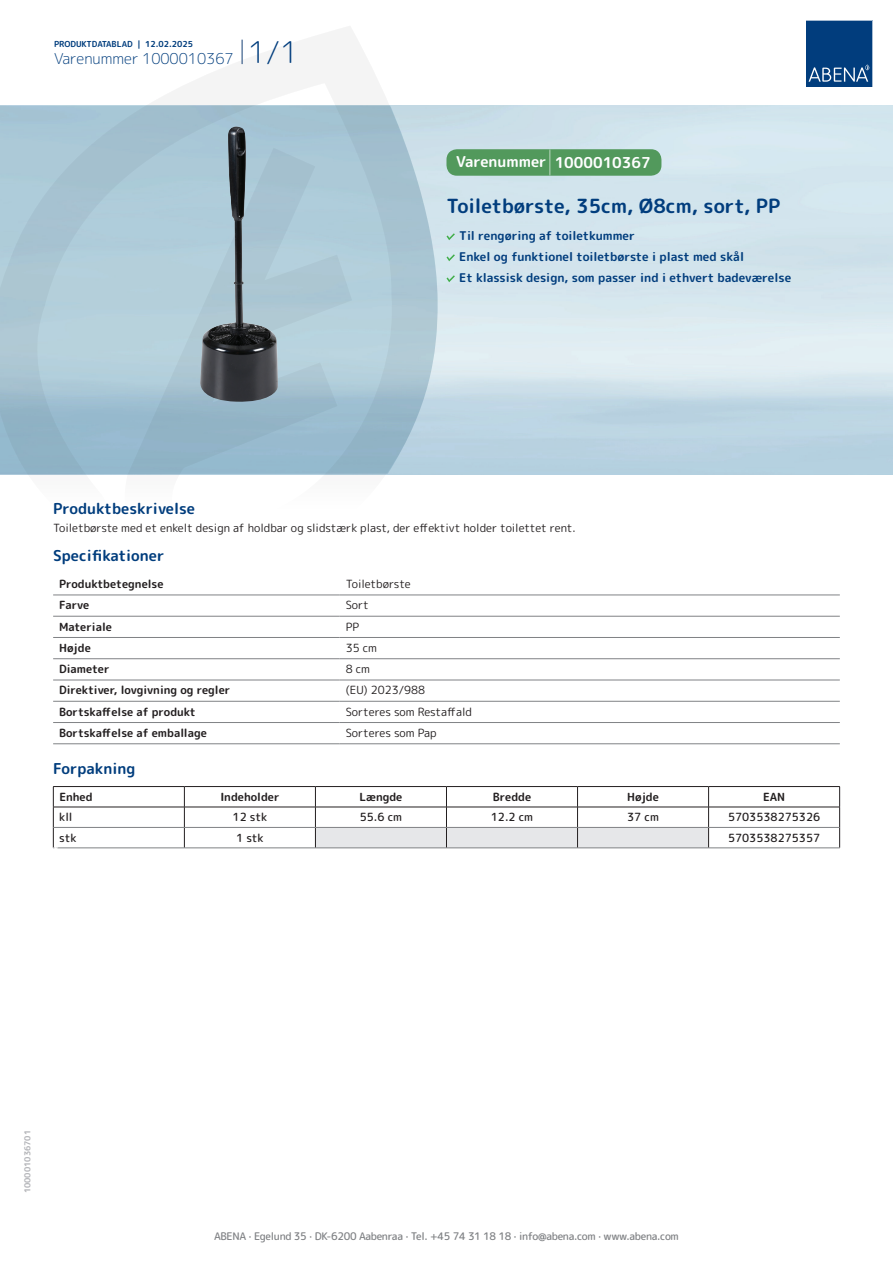
<style>
.page{position:relative;width:893px;height:1263px;background:#fff}
.page>*{position:absolute;margin:0;border:0;box-sizing:border-box;transform-origin:0 0}
.t1{font:700 19.5px "Rounded Mplus 1 c";color:#013d7d}
.t2{font:700 15px "Rounded Mplus 1 c";color:#013d7d}
.t3{font:300 15px "Rounded Mplus 1 c";color:#013d7d}
.t4{font:700 15px "Rounded Mplus 1 c";color:#fff}
.t5{font:700 12px/21px "Rounded Mplus 1 c";color:#013d7d}
.t6{font:11.25px "Rounded Mplus 1 c";color:#231f20}
.t7{font:700 11.25px "Rounded Mplus 1 c";color:#231f20}
.t8{font:500 11.25px "Rounded Mplus 1 c";color:#231f20}
.t9{font:500 10.5px "Rounded Mplus 1 c";letter-spacing:-.03em;color:#808285}
.t10{font:700 10.5px "Rounded Mplus 1 c";color:#fff}
.t11{font:700 8.25px "Rounded Mplus 1 c";color:#013d7d}
.t12{font:700 8.25px "Rounded Mplus 1 c";color:#b2b3b7}
.s1{font-size:30px}
.s2{font-size:25.5px}
</style>
<div class="page">
<svg style="left:0;top:26px;width:439px;height:569px"></svg>
<svg style="left:0;top:106px;width:438px;height:368px;background:#a8c5d4"></svg>
<svg style="left:242px;top:40px;width:1px;height:24px"></svg>
<svg style="left:806px;top:20px;width:67px;height:67px;background:#144b86"></svg>
<img style="left:200px;top:127px;width:78px;height:275px">
<hr style="left:53px;top:595px;width:287px;height:1px;background:#808285">
<hr style="left:340px;top:595px;width:500px;height:1px;background:#808285">
<hr style="left:53px;top:616px;width:287px;height:1px;background:#808285">
<hr style="left:340px;top:616px;width:500px;height:1px;background:#808285">
<hr style="left:53px;top:637px;width:287px;height:1px;background:#808285">
<hr style="left:340px;top:637px;width:500px;height:1px;background:#808285">
<hr style="left:53px;top:658px;width:287px;height:1px;background:#808285">
<hr style="left:340px;top:658px;width:500px;height:1px;background:#808285">
<hr style="left:53px;top:680px;width:287px;height:1px;background:#808285">
<hr style="left:340px;top:680px;width:500px;height:1px;background:#808285">
<hr style="left:53px;top:701px;width:287px;height:1px;background:#808285">
<hr style="left:340px;top:701px;width:500px;height:1px;background:#808285">
<hr style="left:53px;top:722px;width:287px;height:1px;background:#808285">
<hr style="left:340px;top:722px;width:500px;height:1px;background:#808285">
<hr style="left:53px;top:743px;width:287px;height:1px;background:#808285">
<hr style="left:340px;top:743px;width:500px;height:1px;background:#808285">
<hr style="left:53px;top:786px;width:131px;height:1px;background:#231f20">
<hr style="left:184px;top:786px;width:131px;height:1px;background:#231f20">
<hr style="left:315px;top:786px;width:131px;height:1px;background:#231f20">
<hr style="left:446px;top:786px;width:131px;height:1px;background:#231f20">
<hr style="left:577px;top:786px;width:132px;height:1px;background:#231f20">
<hr style="left:709px;top:786px;width:131px;height:1px;background:#231f20">
<hr style="left:53px;top:807px;width:131px;height:1px;background:#231f20">
<hr style="left:184px;top:807px;width:131px;height:1px;background:#231f20">
<hr style="left:709px;top:807px;width:131px;height:1px;background:#231f20">
<svg style="left:53px;top:787px;width:1px;height:61px"></svg>
<svg style="left:184px;top:787px;width:1px;height:61px"></svg>
<svg style="left:315px;top:787px;width:394px;height:61px"></svg>
<svg style="left:839px;top:787px;width:1px;height:61px"></svg>
<hr style="left:54px;top:827px;width:130px;height:1px;background:#808285">
<hr style="left:184px;top:827px;width:131px;height:1px;background:#808285">
<hr style="left:315px;top:827px;width:131px;height:1px;background:#808285">
<hr style="left:446px;top:827px;width:131px;height:1px;background:#808285">
<hr style="left:577px;top:827px;width:132px;height:1px;background:#808285">
<hr style="left:709px;top:827px;width:130px;height:1px;background:#808285">
<hr style="left:53px;top:848px;width:131px;height:1px;background:#808285">
<hr style="left:184px;top:848px;width:131px;height:1px;background:#808285">
<hr style="left:315px;top:848px;width:131px;height:1px;background:#808285">
<hr style="left:446px;top:848px;width:131px;height:1px;background:#808285">
<hr style="left:577px;top:848px;width:132px;height:1px;background:#808285">
<hr style="left:709px;top:848px;width:131px;height:1px;background:#808285">
<svg style="left:446px;top:233px;width:9px;height:7px"></svg>
<svg style="left:446px;top:254px;width:9px;height:7px"></svg>
<svg style="left:446px;top:275px;width:9px;height:7px"></svg>
<div style="left:446px;top:149px;width:215px;height:27px;background:#52995c;border-radius:10px"></div>
<p class="t11" style="left:54px;top:38px;width:141px">PRODUKTDATABLAD | 12.02.2025</p>
<h2 class="t3" style="left:54px;top:48px;width:246px">Varenummer 1000010367 <span class="s1">1/1</span></h2>
<h2 class="t4" style="left:456px;top:152px;width:196px">Varenummer <span class="s2">|</span> 1000010367</h2>
<h1 class="t1" style="left:446px;top:192px;width:335px">Toiletbørste, 35cm, Ø8cm, sort, PP</h1>
<p class="t5" style="left:459px;top:225px;width:333px">Til rengøring af toiletkummer<br>Enkel og funktionel toiletbørste i plast med skål<br>Et klassisk design, som passer ind i ethvert badeværelse</p>
<h2 class="t2" style="left:53px;top:498px;width:143px">Produktbeskrivelse</h2>
<p class="t6" style="left:53px;top:520px;width:524px">Toiletbørste med et enkelt design af holdbar og slidstærk plast, der effektivt holder toilettet rent.</p>
<h2 class="t2" style="left:53px;top:545px;width:113px">Specifikationer</h2>
<p class="t7" style="left:59px;top:576px;width:106px">Produktbetegnelse</p>
<p class="t6" style="left:346px;top:576px;width:67px">Toiletbørste</p>
<p class="t7" style="left:59px;top:597px;width:32px">Farve</p>
<p class="t6" style="left:346px;top:597px;width:25px">Sort</p>
<p class="t7" style="left:59px;top:618px;width:54px">Materiale</p>
<p class="t6" style="left:346px;top:618px;width:15px">PP</p>
<p class="t7" style="left:59px;top:640px;width:33px">Højde</p>
<p class="t6" style="left:346px;top:640px;width:33px">35 cm</p>
<p class="t7" style="left:59px;top:661px;width:52px">Diameter</p>
<p class="t6" style="left:346px;top:661px;width:26px">8 cm</p>
<p class="t7" style="left:59px;top:682px;width:173px">Direktiver, lovgivning og regler</p>
<p class="t6" style="left:346px;top:682px;width:81px">(EU) 2023/988</p>
<p class="t7" style="left:59px;top:704px;width:138px">Bortskaffelse af produkt</p>
<p class="t6" style="left:346px;top:704px;width:128px">Sorteres som Restaffald</p>
<p class="t7" style="left:59px;top:725px;width:149px">Bortskaffelse af emballage</p>
<p class="t6" style="left:346px;top:725px;width:93px">Sorteres som Pap</p>
<h2 class="t2" style="left:53px;top:758px;width:84px">Forpakning</h2>
<p class="t7" style="left:59px;top:789px;width:35px">Enhed</p>
<p class="t7" style="left:220px;top:789px;width:61px">Indeholder</p>
<p class="t7" style="left:359px;top:789px;width:44px">Længde</p>
<p class="t7" style="left:493px;top:789px;width:40px">Bredde</p>
<p class="t7" style="left:627px;top:789px;width:33px">Højde</p>
<p class="t7" style="left:763px;top:789px;width:24px">EAN</p>
<p class="t8" style="left:59px;top:809px;width:15px">kll</p>
<p class="t8" style="left:233px;top:809px;width:36px">12 stk</p>
<p class="t8" style="left:360px;top:809px;width:44px">55.6 cm</p>
<p class="t8" style="left:491px;top:809px;width:44px">12.2 cm</p>
<p class="t8" style="left:627px;top:809px;width:33px">37 cm</p>
<p class="t8" style="left:728px;top:809px;width:94px">5703538275326</p>
<p class="t8" style="left:59px;top:830px;width:19px">stk</p>
<p class="t8" style="left:236px;top:830px;width:29px">1 stk</p>
<p class="t8" style="left:728px;top:830px;width:94px">5703538275357</p>
<p class="t10" style="left:53px;top:843px;width:7px">*</p>
<p class="t12" style="left:22px;top:1193px;width:65px;rotate:-90deg">100001036701</p>
<p class="t9" style="left:214px;top:1229px;width:466px">ABENA · Egelund 35 · DK-6200 Aabenraa · Tel. +45 74 31 18 18 · info@abena.com · www.abena.com</p>
</div>
